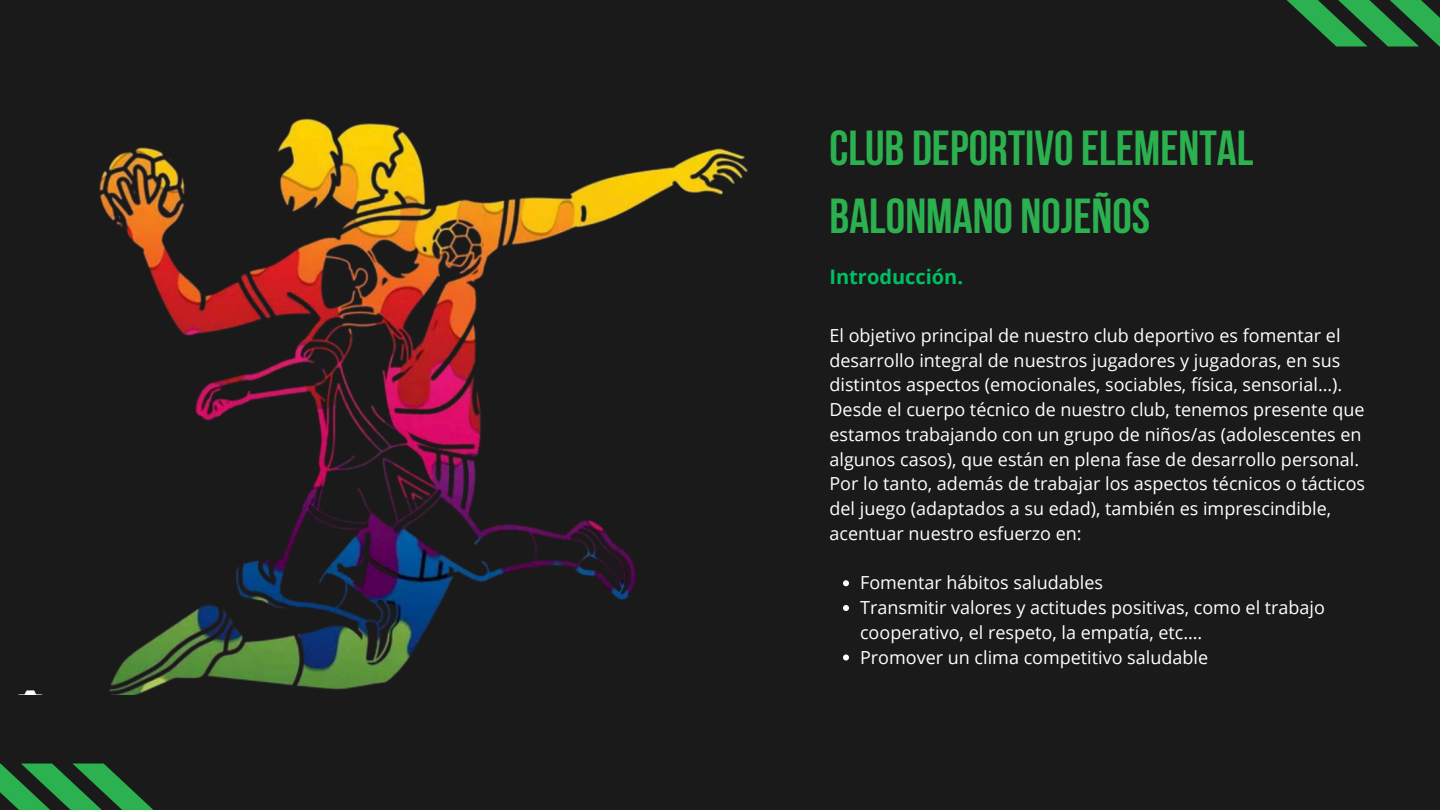
<style>
.page{position:relative;width:1440px;height:810px;background:#1b1a1a}
.page>*{position:absolute;margin:0;border:0;box-sizing:border-box;transform-origin:0 0}
.t1{font:700 49px/68.2px "Bebas Neue";color:#2bb150}
.t2{font:700 20px "Open Sans";color:#00bf63}
.t3{font:18px/24.8px "Open Sans";color:#fff}
</style>
<div class="page">
<svg style="left:1287px;top:0;width:153px;height:46px"></svg>
<svg style="left:0;top:764px;width:153px;height:46px"></svg>
<svg style="left:843px;top:580px;width:6px;height:6px"></svg>
<svg style="left:843px;top:605px;width:6px;height:6px"></svg>
<svg style="left:843px;top:655px;width:6px;height:6px"></svg>
<img style="left:24px;top:118px;width:724px;height:576px">
<p class="t1" style="left:829px;top:119px;width:425px">CLUB DEPORTIVOELEMENTAL<br>BALONMANO NOJEÑOS</p>
<p class="t2" style="left:829px;top:262px;width:135px">Introducción.</p>
<p class="t3" style="left:829px;top:322px;width:537px">El objetivo principal de nuestro club deportivo es fomentar el desarrollo integral de nuestros jugadores y jugadoras, en sus distintos aspectos (emocionales, sociables, física, sensorial…).<br>Desde el cuerpo técnico de nuestro club, tenemos presente que estamos trabajando con un grupo de niños/as (adolescentes en algunos casos), que están en plena fase de desarrollo personal.<br>Por lo tanto, además de trabajar los aspectos técnicos o tácticos del juego (adaptados a su edad), también es imprescindible, acentuar nuestro esfuerzo en:</p>
<h1 class="t3" style="left:860px;top:570px;width:244px">Fomentar hábitos saludables</h1>
<h2 class="t3" style="left:860px;top:595px;width:466px">Transmitir valores y actitudes positivas, como el trabajo cooperativo, el respeto, la empatía, etc.…</h2>
<p class="t3" style="left:860px;top:644px;width:350px">Promover un clima competitivo saludable</p>
</div>
